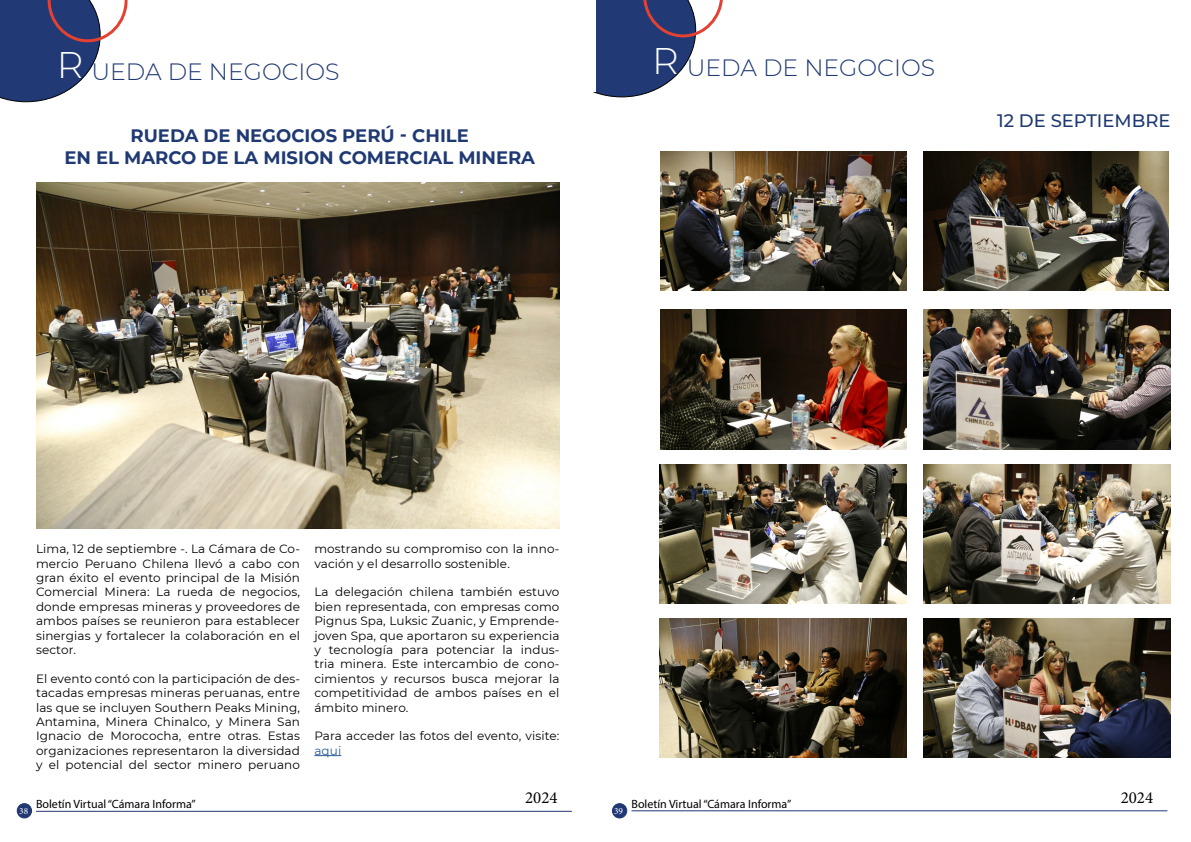
<style>
.page{position:relative;width:1191px;height:842px;background:#fff}
.page>*{position:absolute;margin:0;border:0;box-sizing:border-box;transform-origin:0 0}
.t1{font:300 23.5px "Montserrat";color:#1f3972}
.t2{font:700 18px/21.6px "Montserrat";color:#1f3972;text-align:center}
.t3{font:500 18px "Montserrat";color:#1f3972}
.t4{font:16.9px "Minion Pro";color:#000}
.t5{font:12px/14.4px "Montserrat";letter-spacing:.01em;color:#000;text-align:justify}
.t6{font:12px "Myriad Pro";color:#000}
.t7{font:12px "Montserrat";color:#275b9b}
.t8{font:9.4px "Minion Pro";color:#fff}
.s1{font-size:37px;color:#fff}
</style>
<div class="page">
<hr style="left:36px;top:811px;width:536px;height:1px;background:#233776">
<hr style="left:631px;top:810px;width:536px;height:1px;background:#233776">
<div style="left:17px;top:804px;width:15px;height:14px;background:#223875;border-radius:50%"></div>
<div style="left:17px;top:803px;width:15px;height:15px;border:1px solid #213974;border-radius:50%"></div>
<div style="left:612px;top:804px;width:15px;height:14px;background:#223875;border-radius:50%"></div>
<div style="left:612px;top:803px;width:15px;height:15px;border:1px solid #213974;border-radius:50%"></div>
<svg style="left:0;top:0;width:128px;height:102px"></svg>
<svg style="left:314px;top:755px;width:27px;height:1px"></svg>
<img style="left:36px;top:183px;width:523px;height:346px">
<svg style="left:593px;top:0;width:130px;height:97px"></svg>
<img style="left:660px;top:151px;width:247px;height:139px">
<img style="left:923px;top:151px;width:245px;height:139px">
<img style="left:660px;top:310px;width:247px;height:139px">
<img style="left:923px;top:310px;width:247px;height:139px">
<img style="left:659px;top:465px;width:248px;height:139px">
<img style="left:923px;top:465px;width:247px;height:139px">
<img style="left:659px;top:618px;width:247px;height:139px">
<img style="left:923px;top:618px;width:247px;height:139px">
<div style="left:538px;top:0;width:57px;height:92px;background:#fff"></div>
<h1 class="t1" style="left:57px;top:56px;width:284px"><span class="s1">R</span> UEDA DE NEGOCIOS</h1>
<h2 class="t2" style="left:64px;top:124px;width:472px">RUEDA DE NEGOCIOS PERÚ - CHILE<br>EN EL MARCO DE LA MISION COMERCIAL MINERA</h2>
<h1 class="t1" style="left:652px;top:51px;width:284px"><span class="s1">R</span> UEDA DE NEGOCIOS</h1>
<h2 class="t3" style="left:997px;top:108px;width:175px">12 DE SEPTIEMBRE</h2>
<p class="t5" style="left:36px;top:541px;width:265px">Lima, 12 de septiembre -. La Cámara de Co&shy;mercio Peruano Chilena llevó a cabo con gran éxito el evento principal de la Misión Comercial Minera: La rueda de negocios, donde empresas mineras y proveedores de ambos países se reunieron para establecer sinergias y fortalecer la colaboración en el sector.</p>
<p class="t5" style="left:36px;top:671px;width:265px">El evento contó con la participación de des&shy;tacadas empresas mineras peruanas, entre las que se incluyen Southern Peaks Mining, Antamina, Minera Chinalco, y Minera San Ignacio de Morococha, entre otras. Estas organizaciones representaron la diversidad y el potencial del sector minero peruano</p>
<p class="t5" style="left:314px;top:541px;width:247px">mostrando su compromiso con la inno&shy;vación y el desarrollo sostenible.</p>
<p class="t5" style="left:314px;top:584px;width:247px">La delegación chilena también estuvo bien representada, con empresas como Pignus Spa, Luksic Zuanic, y Emprende&shy;joven Spa, que aportaron su experiencia y tecnología para potenciar la indus&shy;tria minera. Este intercambio de cono&shy;cimientos y recursos busca mejorar la competitividad de ambos países en el ámbito minero.</p>
<p class="t5" style="left:314px;top:728px;width:247px">Para acceder las fotos del evento, visite:</p>
<p class="t7" style="left:314px;top:742px;width:28px">aqui</p>
<h3 class="t4" style="left:525px;top:786px;width:34px">2024</h3>
<h3 class="t4" style="left:1120px;top:786px;width:34px">2024</h3>
<p class="t6" style="left:36px;top:797px;width:161px">Boletín Virtual “Cámara Informa”</p>
<p class="t6" style="left:631px;top:796px;width:161px">Boletín Virtual “Cámara Informa”</p>
<p class="t8" style="left:19px;top:805px;width:10px">38</p>
<p class="t8" style="left:614px;top:805px;width:10px">39</p>
</div>
